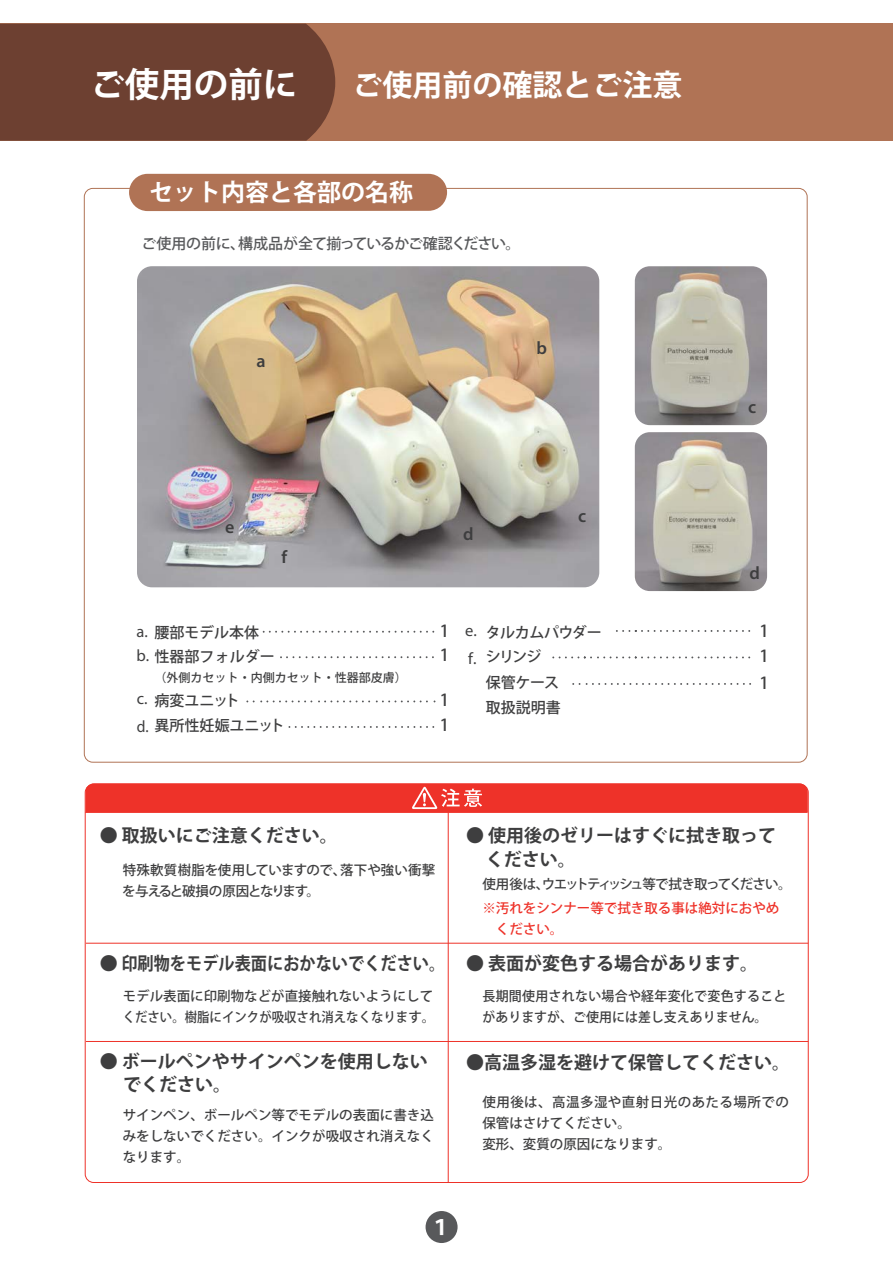
<style>
.page{position:relative;width:893px;height:1263px;background:#fff}
.page>*{position:absolute;margin:0;border:0;box-sizing:border-box;transform-origin:0 0}
.t1{font:700 34.5px "Koz Go Pro";color:#fff}
.t2{font:700 30px "Koz Go Pro";color:#fff}
.t3{font:700 24px "Koz Go Pro";color:#fff}
.t4{font:700 21px "Koz Go Pro";color:#fff}
.t5{font:700 18px/24px "Koz Go Pro";color:#3e3e3f}
.t6{font:600 18px "Myriad Pro";color:#3e3e3f}
.t7{font:16.5px "Myriad Pro";color:#3f3f40}
.t8{font:500 16.5px/24.9px "Koz Go Pro";color:#3f3f40}
.t9{font:500 15px/24.5px "Koz Go Pro";color:#3e3e3f}
.t10{font:500 15px "Koz Go Pro";letter-spacing:-.005em;color:#57585a}
.t11{font:500 15px/24.5px "Koz Go Pro";letter-spacing:-.05em;color:#3e3e3f}
.t12{font:500 13.5px/21px "Koz Go Pro";color:#3e3e3f}
.t13{font:500 13.5px/21px "Koz Go Pro";letter-spacing:.035em;color:#3e3e3f}
.t14{font:500 13.5px/21px "Koz Go Pro";letter-spacing:.02em;color:#3e3e3f;scale:.96 1}
.t15{font:500 13.5px/21px "Koz Go Pro";color:#ee3229}
.t16{font:500 13.5px "Koz Go Pro";letter-spacing:-.11em;color:#3e3e3f}
.t17{font:500 12px "Koz Go Pro";color:#3e3e3f}
.s1{font-family:"Myriad Pro";font-weight:400;font-size:16.5px;color:#3f3f40}
.s2{font-family:"Koz Go Pro";font-weight:500}
</style>
<div class="page">
<img style="left:137px;top:266px;width:462px;height:321px">
<div style="left:0;top:24px;width:893px;height:117px;background:#b07355"></div>
<div style="left:426px;top:1211px;width:32px;height:32px;background:#58595b;border-radius:50%"></div>
<div style="left:0;top:24px;width:335px;height:117px;background:#6d4031"></div>
<svg style="left:586px;top:683px;width:165px;height:2px"></svg>
<svg style="left:263px;top:631px;width:171px;height:2px"></svg>
<svg style="left:280px;top:656px;width:154px;height:2px"></svg>
<svg style="left:376px;top:700px;width:52px;height:2px"></svg>
<svg style="left:318px;top:700px;width:52px;height:2px"></svg>
<svg style="left:246px;top:700px;width:66px;height:2px"></svg>
<svg style="left:288px;top:726px;width:146px;height:2px"></svg>
<svg style="left:616px;top:630px;width:134px;height:2px"></svg>
<svg style="left:552px;top:656px;width:198px;height:2px"></svg>
<img style="left:635px;top:266px;width:132px;height:159px">
<img style="left:635px;top:432px;width:132px;height:159px">
<div style="left:129px;top:174px;width:318px;height:37px;background:#b07355;border-radius:19px"></div>
<hr style="left:86px;top:943px;width:722px;height:1px;background:#ee3229">
<hr style="left:86px;top:1041px;width:722px;height:1px;background:#ee3229">
<hr style="left:448px;top:812px;width:1px;height:371px;background:#ee3229">
<div style="left:85px;top:783px;width:723px;height:29px;background:#ee3229"></div>
<hr style="left:85px;top:812px;width:722px;height:1px;background:#ee3229">
<h1 class="t1" style="left:90px;top:62px;width:208px">ご使用の前に</h1>
<h2 class="t2" style="left:352px;top:66px;width:331px">ご使用前の確認とご注意</h2>
<h3 class="t3" style="left:149px;top:176px;width:265px">セット内容と各部の名称</h3>
<p class="t10" style="left:142px;top:234px;width:381px">ご使用の前に、構成品が全て揃っているかご確認ください。</p>
<h3 class="t6" style="left:256px;top:349px;width:11px">a</h3>
<h3 class="t6" style="left:536px;top:336px;width:12px">b</h3>
<h3 class="t6" style="left:225px;top:515px;width:11px">e</h3>
<h3 class="t6" style="left:282px;top:545px;width:7px">f</h3>
<h3 class="t6" style="left:463px;top:522px;width:12px">d</h3>
<h3 class="t6" style="left:578px;top:504px;width:10px">c</h3>
<h3 class="t6" style="left:748px;top:396px;width:10px">c</h3>
<h3 class="t6" style="left:749px;top:561px;width:12px">d</h3>
<p class="t9" style="left:136px;top:621px;width:140px"><span class="s1">a.</span> 腰部モデル本体<span class="s1">b.</span> 性器部フォルダー</p>
<p class="t17" style="left:155px;top:669px;width:254px">（外側カセット・内側カセット・性器部皮膚）</p>
<p class="t9" style="left:155px;top:689px;width:87px">病変ユニット</p>
<p class="t7" style="left:137px;top:688px;width:12px">c.</p>
<p class="t9" style="left:137px;top:714px;width:150px"><span class="s1">d.</span> 異所性妊娠ユニット</p>
<p class="t7" style="left:440px;top:620px;width:39px"><span class="s2">1</span> e.</p>
<p class="t8" style="left:440px;top:644px;width:11px">1</p>
<p class="t8" style="left:440px;top:688px;width:11px">1<br>1</p>
<p class="t8" style="left:759px;top:619px;width:11px">1</p>
<p class="t11" style="left:486px;top:621px;width:117px">タルカムパウダーシリンジ</p>
<p class="t9" style="left:486px;top:696px;width:76px">取扱説明書</p>
<p class="t7" style="left:468px;top:648px;width:10px">f.</p>
<p class="t8" style="left:759px;top:644px;width:11px">1</p>
<p class="t9" style="left:486px;top:671px;width:75px">保管ケース</p>
<p class="t8" style="left:759px;top:671px;width:11px">1</p>
<h3 class="t5" style="left:100px;top:824px;width:239px">● 取扱いにご注意ください。</h3>
<p class="t12" style="left:122px;top:860px;width:315px">特殊軟質樹脂を使用していますので、落下や強い衝撃を与えると破損の原因となります。</p>
<h3 class="t5" style="left:100px;top:952px;width:347px">● 印刷物をモデル表面におかないでください。</h3>
<p class="t12" style="left:123px;top:986px;width:314px">モデル表面に印刷物などが直接触れないようにしてください。樹脂にインクが吸収され消えなくなります。</p>
<h3 class="t5" style="left:123px;top:1052px;width:306px;line-height:22.5px;text-indent:-23px">● ボールペンやサインペンを使用しないでください。</h3>
<p class="t12" style="left:123px;top:1105px;width:313px;text-align:justify">サインペン、ボールペン等でモデルの表面に書き込みをしないでください。インクが吸収され消えなくなります。</p>
<h3 class="t4" style="left:430px;top:1214px;width:22px">１</h3>
<h3 class="t5" style="left:486px;top:824px;width:292px;text-indent:-19px">● 使用後のゼリーはすぐに拭き取ってください。</h3>
<p class="t16" style="left:482px;top:876px;width:311px">使用後は、ウエットティッシュ等で拭き取ってください。</p>
<p class="t15" style="left:496px;top:898px;width:285px;text-indent:-14px">※汚れをシンナー等で拭き取る事は絶対におやめください。</p>
<h3 class="t5" style="left:466px;top:952px;width:293px">● 表面が変色する場合があります。</h3>
<p class="t14" style="left:482px;top:986px;width:318px">長期間使用されない場合や経年変化で変色することがありますが、ご使用には差し支えありません。</p>
<h3 class="t5" style="left:466px;top:1052px;width:325px">●高温多湿を避けて保管してください。</h3>
<p class="t13" style="left:482px;top:1092px;width:308px">使用後は、高温多湿や直射日光のあたる場所での保管はさけてください。<br>変形、変質の原因になります。</p>
</div>
